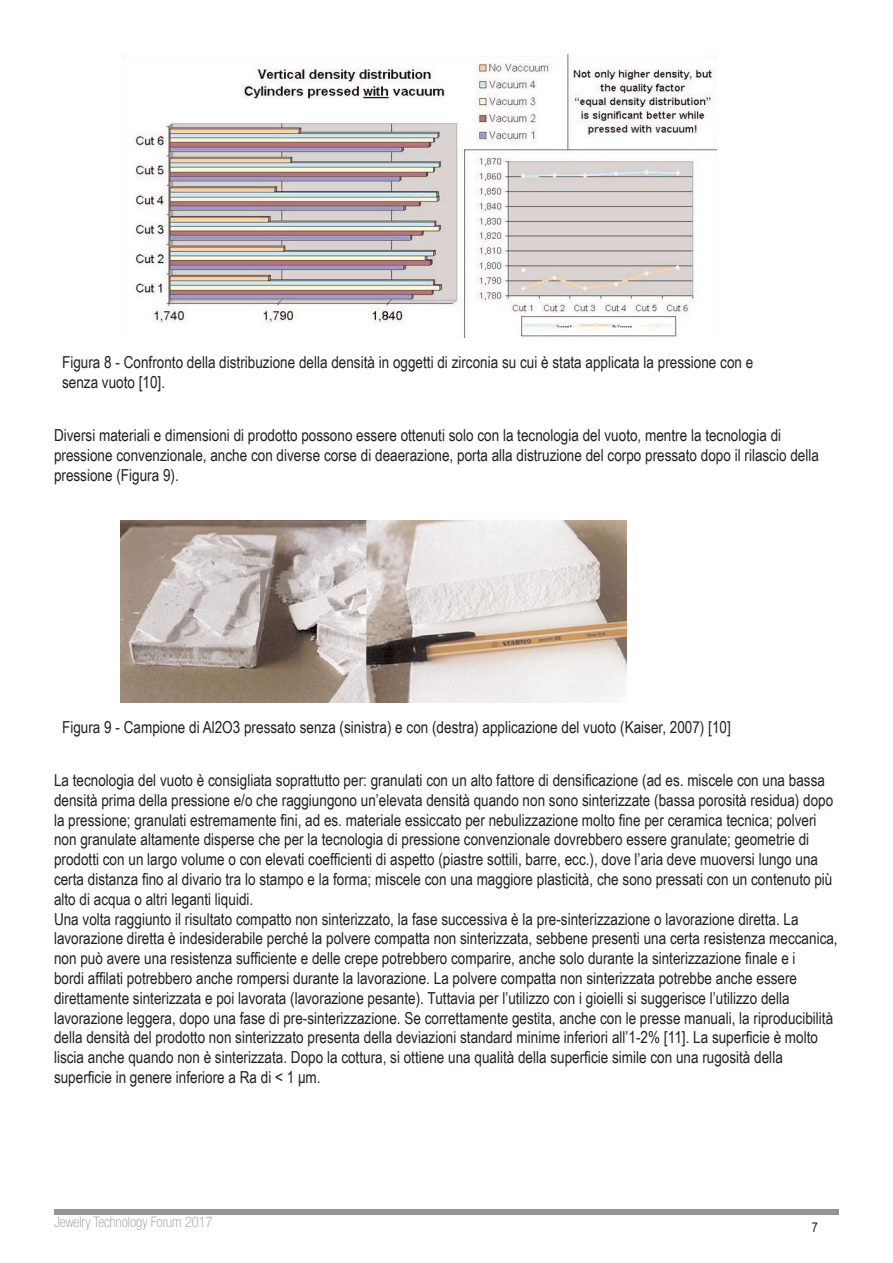
<style>
.page{position:relative;width:893px;height:1263px;background:#fff}
.page>*{position:absolute;margin:0;border:0;box-sizing:border-box;transform-origin:0 0}
.t1{font:16.5px/19.8px "Arial Narrow";color:#231f20}
.t2{font:100 condensed 14.55px "Helvetica Neue LT Std";color:#939598}
.t3{font:13.5px "Arial Narrow";color:#231f20}
</style>
<div class="page">
<hr style="left:54px;top:1209px;width:785px;height:3px;background:#939598">
<hr style="left:54px;top:1213px;width:785px;height:1px;background:#939598">
<img style="left:135px;top:55px;width:582px;height:283px">
<img style="left:120px;top:521px;width:507px;height:181px">
<p class="t1" style="left:62px;top:351px;width:693px">Figura 8 - Confronto della distribuzione della densità in oggetti di zirconia su cui è stata applicata la pressione con e senza vuoto [10].</p>
<p class="t1" style="left:54px;top:425px;width:766px">Diversi materiali e dimensioni di prodotto possono essere ottenuti solo con la tecnologia del vuoto, mentre la tecnologia di pressione convenzionale, anche con diverse corse di deaerazione, porta alla distruzione del corpo pressato dopo il rilascio della pressione (Figura 9).</p>
<p class="t1" style="left:62px;top:716px;width:670px">Figura 9 - Campione di Al2O3 pressato senza (sinistra) e con (destra) applicazione del vuoto (Kaiser, 2007) [10]</p>
<p class="t1" style="left:54px;top:769px;width:781px">La tecnologia del vuoto è consigliata soprattutto per: granulati con un alto fattore di densificazione (ad es. miscele con una bassa densità prima della pressione e/o che raggiungono un’elevata densità quando non sono sinterizzate (bassa porosità residua) dopo la pressione; granulati estremamente fini, ad es. materiale essiccato per nebulizzazione molto fine per ceramica tecnica; polveri non granulate altamente disperse che per la tecnologia di pressione convenzionale dovrebbero essere granulate; geometrie di prodotti con un largo volume o con elevati coefficienti di aspetto (piastre sottili, barre, ecc.), dove l’aria deve muoversi lungo una certa distanza fino al divario tra lo stampo e la forma; miscele con una maggiore plasticità, che sono pressati con un contenuto più alto di acqua o altri leganti liquidi.</p>
<p class="t1" style="left:54px;top:908px;width:785px">Una volta raggiunto il risultato compatto non sinterizzato, la fase successiva è la pre-sinterizzazione o lavorazione diretta. La lavorazione diretta è indesiderabile perché la polvere compatta non sinterizzata, sebbene presenti una certa resistenza meccanica, non può avere una resistenza sufficiente e delle crepe potrebbero comparire, anche solo durante la sinterizzazione finale e i<br>bordi affilati potrebbero anche rompersi durante la lavorazione. La polvere compatta non sinterizzata potrebbe anche essere direttamente sinterizzata e poi lavorata (lavorazione pesante). Tuttavia per l’utilizzo con i gioielli si suggerisce l’utilizzo della lavorazione leggera, dopo una fase di pre-sinterizzazione. Se correttamente gestita, anche con le presse manuali, la riproducibilità della densità del prodotto non sinterizzato presenta della deviazioni standard minime inferiori all’1-2% [11]. La superficie è molto liscia anche quando non è sinterizzata. Dopo la cottura, si ottiene una qualità della superficie simile con una rugosità della superficie in genere inferiore a Ra di &lt; 1 μm.</p>
<p class="t2" style="left:54px;top:1214px;width:160px">Jewelry Technology Forum 2017</p>
<p class="t3" style="left:812px;top:1217px;width:8px">7</p>
</div>
